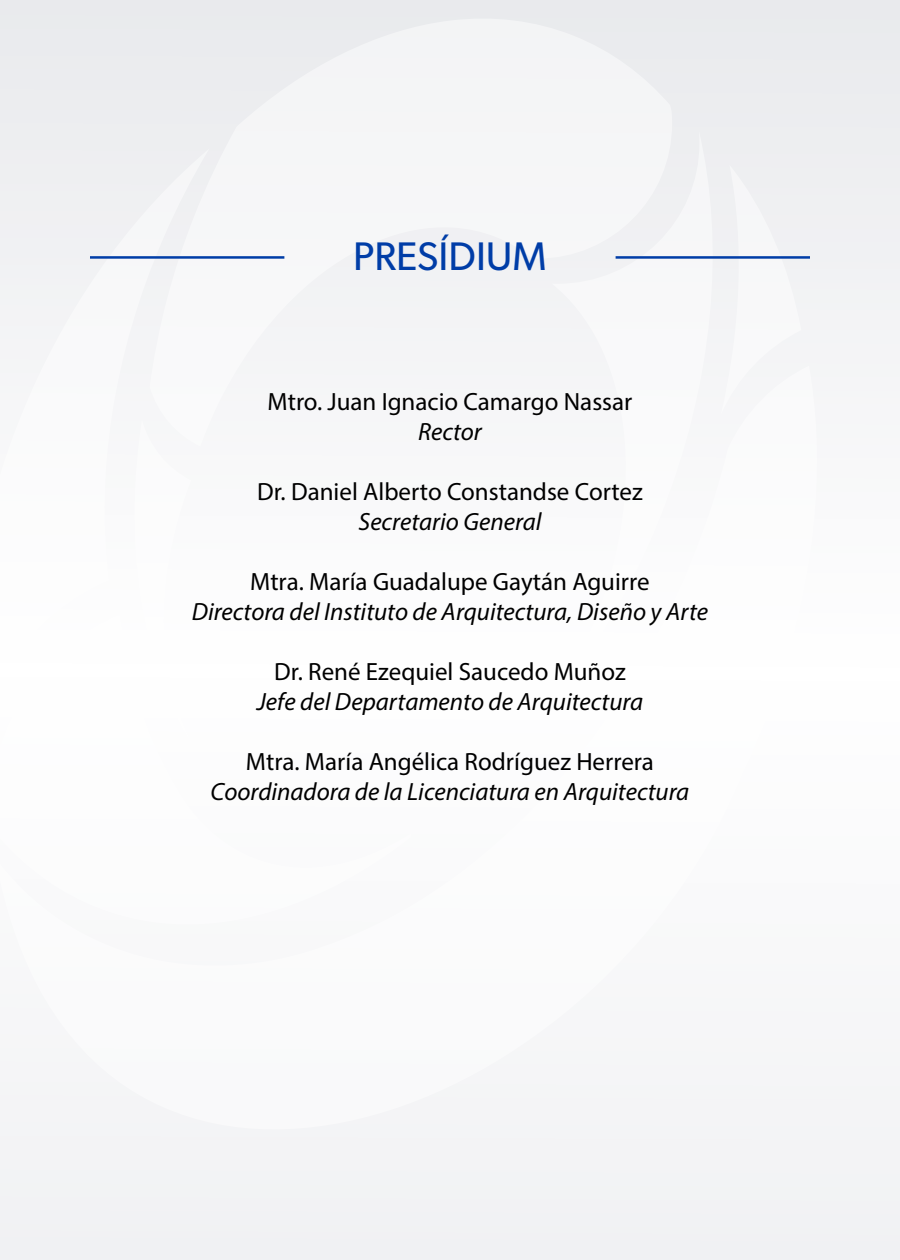
<style>
.page{position:relative;width:900px;height:1260px;background:#f6f6f8}
.page>*{position:absolute;margin:0;border:0;box-sizing:border-box;transform-origin:0 0}
.t1{font:40px "Gibson";color:#003da7}
.t2{font:25px "Myriad Pro";color:#000}
.t3{font:italic 25px "Myriad Pro";color:#000}
</style>
<div class="page">
<hr style="left:616px;top:256px;width:194px;height:3px;background:#003da7">
<hr style="left:90px;top:256px;width:194px;height:3px;background:#003da7">
<h1 class="t1" style="left:353px;top:232px;width:195px">PRESÍDIUM</h1>
<p class="t2" style="left:268px;top:386px;width:366px">Mtro. Juan Ignacio Camargo Nassar</p>
<p class="t3" style="left:418px;top:416px;width:65px">Rector</p>
<p class="t2" style="left:257px;top:476px;width:387px">Dr. Daniel Alberto Constandse Cortez</p>
<p class="t3" style="left:358px;top:506px;width:185px">Secretario General</p>
<p class="t2" style="left:250px;top:566px;width:401px">Mtra. María Guadalupe Gaytán Aguirre</p>
<p class="t3" style="left:192px;top:596px;width:518px">Directora del Instituto de Arquitectura, Diseño y Arte</p>
<p class="t2" style="left:274px;top:656px;width:353px">Dr. René Ezequiel Saucedo Muñoz</p>
<p class="t3" style="left:257px;top:686px;width:388px">Jefe del Departamento de Arquitectura</p>
<p class="t2" style="left:246px;top:746px;width:410px">Mtra. María Angélica Rodríguez Herrera</p>
<p class="t3" style="left:211px;top:776px;width:480px">Coordinadora de la Licenciatura en Arquitectura</p>
</div>
